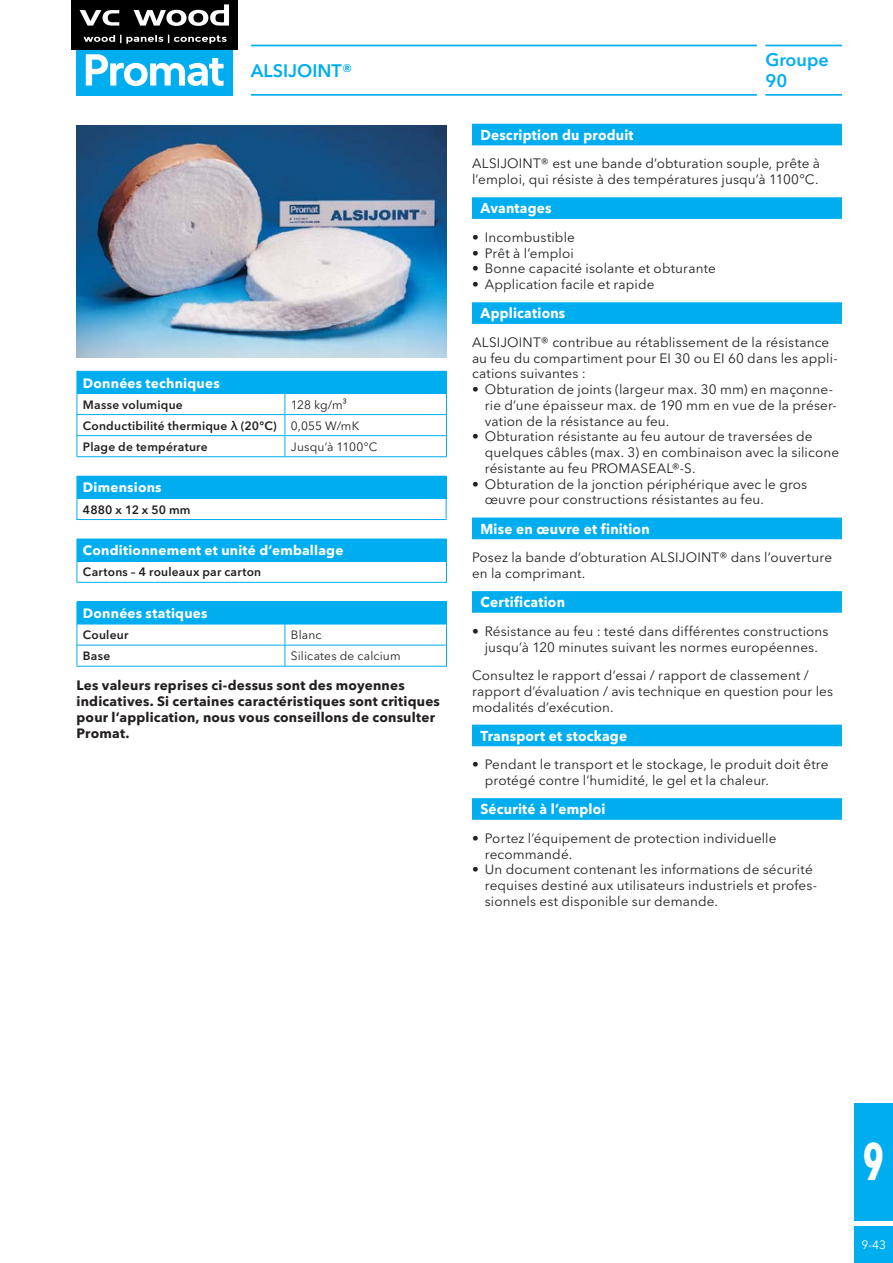
<style>
.page{position:relative;width:893px;height:1263px;background:#fff}
.page>*{position:absolute;margin:0;border:0;box-sizing:border-box;transform-origin:0 0}
.t1{font:700 52.5px "Avenir Next Condensed";color:#fff;scale:.75 1}
.Header_1_line_-12_5{font:600 18px/21.3px "Avenir Next W1 G";color:#00aeef}
.title_balk{font:700 14.25px "Avenir Next W1 G";letter-spacing:.015em;color:#fff;scale:.95 1}
.body{font:13.5px/15.8px "Avenir Next W1 G";letter-spacing:.01em;color:#231f20}
.disclaimer{font:700 13.5px/16.2px "Avenir Next W1 G";letter-spacing:.015em;color:#231f20}
.table_header{font:700 13.5px "Avenir Next W1 G";letter-spacing:.015em;color:#fff}
.bullet{font:13.5px/15.8px "Avenir Next W1 G";letter-spacing:.01em;color:#231f20}
.table_body{font:600 12px "Avenir Next W1 G";letter-spacing:.02em;color:#231f20}
.table_spec_left_alig{font:12px "Avenir Next W1 G";letter-spacing:.015em;color:#231f20}
.t2{font:12px "Avenir Next W1 G";color:#fff}
</style>
<div class="page">
<div style="left:77px;top:45px;width:156px;height:51px;background:#00aeef"></div>
<svg style="left:86px;top:54px;width:138px;height:32px"></svg>
<hr style="left:251px;top:45px;width:506px;height:1px;background:#00aeef">
<hr style="left:251px;top:94px;width:506px;height:2px;background:#00aeef">
<img style="left:76px;top:126px;width:371px;height:231px">
<div style="left:855px;top:1103px;width:38px;height:117px;background:#00aeef"></div>
<div style="left:855px;top:1227px;width:38px;height:36px;background:#00aeef"></div>
<hr style="left:765px;top:45px;width:77px;height:1px;background:#00aeef">
<hr style="left:765px;top:94px;width:77px;height:2px;background:#00aeef">
<div style="left:77px;top:371px;width:369px;height:22px;background:#00aeef"></div>
<hr style="left:77px;top:414px;width:208px;height:1px;background:#00aeef">
<hr style="left:285px;top:414px;width:162px;height:1px;background:#00aeef">
<hr style="left:77px;top:435px;width:208px;height:1px;background:#00aeef">
<hr style="left:285px;top:435px;width:162px;height:1px;background:#00aeef">
<svg style="left:285px;top:394px;width:1px;height:62px"></svg>
<hr style="left:77px;top:456px;width:208px;height:1px;background:#00aeef">
<hr style="left:285px;top:456px;width:162px;height:1px;background:#00aeef">
<svg style="left:77px;top:394px;width:1px;height:62px"></svg>
<hr style="left:285px;top:371px;width:162px;height:1px;background:#00aeef">
<svg style="left:446px;top:372px;width:1px;height:84px"></svg>
<hr style="left:77px;top:393px;width:208px;height:1px;background:#00aeef">
<hr style="left:285px;top:393px;width:162px;height:1px;background:#00aeef">
<div style="left:77px;top:476px;width:369px;height:22px;background:#00aeef"></div>
<svg style="left:446px;top:477px;width:1px;height:42px"></svg>
<hr style="left:77px;top:519px;width:369px;height:1px;background:#00aeef">
<svg style="left:77px;top:499px;width:1px;height:20px"></svg>
<hr style="left:77px;top:498px;width:369px;height:1px;background:#00aeef">
<div style="left:77px;top:539px;width:369px;height:22px;background:#00aeef"></div>
<hr style="left:77px;top:582px;width:370px;height:1px;background:#00aeef">
<svg style="left:77px;top:562px;width:1px;height:20px"></svg>
<svg style="left:446px;top:539px;width:1px;height:43px"></svg>
<hr style="left:77px;top:561px;width:370px;height:1px;background:#00aeef">
<div style="left:77px;top:602px;width:369px;height:22px;background:#00aeef"></div>
<hr style="left:77px;top:645px;width:208px;height:1px;background:#00aeef">
<hr style="left:285px;top:645px;width:162px;height:1px;background:#00aeef">
<svg style="left:285px;top:625px;width:1px;height:41px"></svg>
<hr style="left:77px;top:666px;width:208px;height:1px;background:#00aeef">
<hr style="left:285px;top:666px;width:162px;height:1px;background:#00aeef">
<hr style="left:77px;top:601px;width:208px;height:1px;background:#00aeef">
<svg style="left:77px;top:625px;width:1px;height:41px"></svg>
<hr style="left:285px;top:601px;width:162px;height:1px;background:#00aeef">
<svg style="left:446px;top:602px;width:1px;height:64px"></svg>
<hr style="left:77px;top:624px;width:208px;height:1px;background:#00aeef">
<hr style="left:285px;top:624px;width:162px;height:1px;background:#00aeef">
<div style="left:472px;top:124px;width:370px;height:21px;background:#00aeef"></div>
<div style="left:472px;top:197px;width:370px;height:22px;background:#00aeef"></div>
<div style="left:472px;top:302px;width:370px;height:22px;background:#00aeef"></div>
<div style="left:472px;top:518px;width:370px;height:21px;background:#00aeef"></div>
<div style="left:472px;top:591px;width:370px;height:22px;background:#00aeef"></div>
<div style="left:472px;top:725px;width:370px;height:21px;background:#00aeef"></div>
<div style="left:472px;top:798px;width:370px;height:22px;background:#00aeef"></div>
<img style="left:71px;top:0;width:167px;height:50px">
<p class="Header_1_line_-12_5" style="left:251px;top:60px;width:103px">ALSIJOINT®</p>
<p class="table_header" style="left:83px;top:374px;width:138px">Données techniques</p>
<p class="table_body" style="left:83px;top:397px;width:101px">Masse volumique</p>
<p class="table_spec_left_alig" style="left:291px;top:397px;width:57px">128 kg/m³</p>
<p class="table_body" style="left:83px;top:418px;width:195px">Conductibilité thermique λ (20°C)</p>
<p class="table_spec_left_alig" style="left:291px;top:418px;width:70px">0,055 W/mK</p>
<p class="table_body" style="left:83px;top:439px;width:126px">Plage de température</p>
<p class="table_spec_left_alig" style="left:291px;top:439px;width:88px">Jusqu’à 1100°C</p>
<p class="table_header" style="left:83px;top:479px;width:80px">Dimensions</p>
<p class="table_body" style="left:83px;top:502px;width:109px">4880 x 12 x 50 mm</p>
<p class="table_header" style="left:83px;top:542px;width:262px">Conditionnement et unité d’emballage</p>
<p class="table_body" style="left:83px;top:565px;width:180px">Cartons – 4 rouleaux par carton</p>
<p class="table_header" style="left:83px;top:605px;width:126px">Données statiques</p>
<p class="table_body" style="left:83px;top:628px;width:47px">Couleur</p>
<p class="table_spec_left_alig" style="left:291px;top:628px;width:32px">Blanc</p>
<p class="table_body" style="left:83px;top:649px;width:29px">Base</p>
<p class="table_spec_left_alig" style="left:291px;top:649px;width:111px">Silicates de calcium</p>
<p class="disclaimer" style="left:77px;top:677px;width:365px">Les valeurs reprises ci-dessus sont des moyennes indicatives. Si certaines caractéristiques sont critiques pour l’application, nous vous conseillons de consulter Promat.</p>
<h2 class="Header_1_line_-12_5" style="left:765px;top:49px;width:65px">Groupe<br>90</h2>
<p class="title_balk" style="left:480px;top:126px;width:163px">Description du produit</p>
<p class="body" style="left:472px;top:156px;width:350px">ALSIJOINT® est une bande d’obturation souple, prête à l’emploi, qui résiste à des températures jusqu’à 1100°C.</p>
<p class="title_balk" style="left:480px;top:200px;width:76px">Avantages</p>
<p class="body" style="left:472px;top:229px;width:104px">• Incombustible</p>
<p class="body" style="left:472px;top:245px;width:103px">• Prêt à l’emploi</p>
<p class="body" style="left:472px;top:261px;width:245px">• Bonne capacité isolante et obturante</p>
<p class="body" style="left:472px;top:277px;width:184px">• Application facile et rapide</p>
<p class="title_balk" style="left:480px;top:305px;width:91px">Applications</p>
<p class="body" style="left:472px;top:334px;width:367px">ALSIJOINT® contribue au rétablissement de la résistance au feu du compartiment pour EI 30 ou EI 60 dans les appli&shy;cations suivantes :</p>
<p class="body" style="left:485px;top:382px;width:354px;text-indent:-13px">• Obturation de joints (largeur max. 30 mm) en maçonne&shy;rie d’une épaisseur max. de 190 mm en vue de la préser&shy;vation de la résistance au feu.</p>
<p class="body" style="left:485px;top:429px;width:356px;text-indent:-13px">• Obturation résistante au feu autour de traversées de quelques câbles (max. 3) en combinaison avec la silicone résistante au feu PROMASEAL®-S.</p>
<p class="body" style="left:485px;top:476px;width:324px;text-indent:-13px">• Obturation de la jonction périphérique avec le gros œuvre pour constructions résistantes au feu.</p>
<p class="title_balk" style="left:480px;top:520px;width:180px">Mise en œuvre et finition</p>
<p class="bullet" style="left:472px;top:550px;width:362px">Posez la bande d’obturation ALSIJOINT® dans l’ouverture en la comprimant.</p>
<p class="title_balk" style="left:480px;top:593px;width:90px">Certification</p>
<p class="body" style="left:472px;top:623px;width:358px;text-align:center">• Résistance au feu : testé dans différentes constructions jusqu’à 120 minutes suivant les normes européennes.</p>
<p class="body" style="left:472px;top:667px;width:363px">Consultez le rapport d’essai / rapport de classement / rapport d’évaluation / avis technique en question pour les modalités d’exécution.</p>
<p class="title_balk" style="left:480px;top:727px;width:156px">Transport et stockage</p>
<p class="body" style="left:485px;top:757px;width:345px;text-indent:-13px">• Pendant le transport et le stockage, le produit doit être protégé contre l’humidité, le gel et la chaleur.</p>
<p class="title_balk" style="left:480px;top:800px;width:133px">Sécurité à l’emploi</p>
<p class="body" style="left:485px;top:830px;width:293px;text-indent:-13px">• Portez l’équipement de protection individuelle recommandé.</p>
<p class="body" style="left:485px;top:862px;width:334px;text-indent:-13px">• Un document contenant les informations de sécurité requises destiné aux utilisateurs industriels et profes&shy;sionnels est disponible sur demande.</p>
<h1 class="t1" style="left:863px;top:1129px;width:29px">9</h1>
<p class="t2" style="left:861px;top:1238px;width:26px">9-43</p>
</div>
